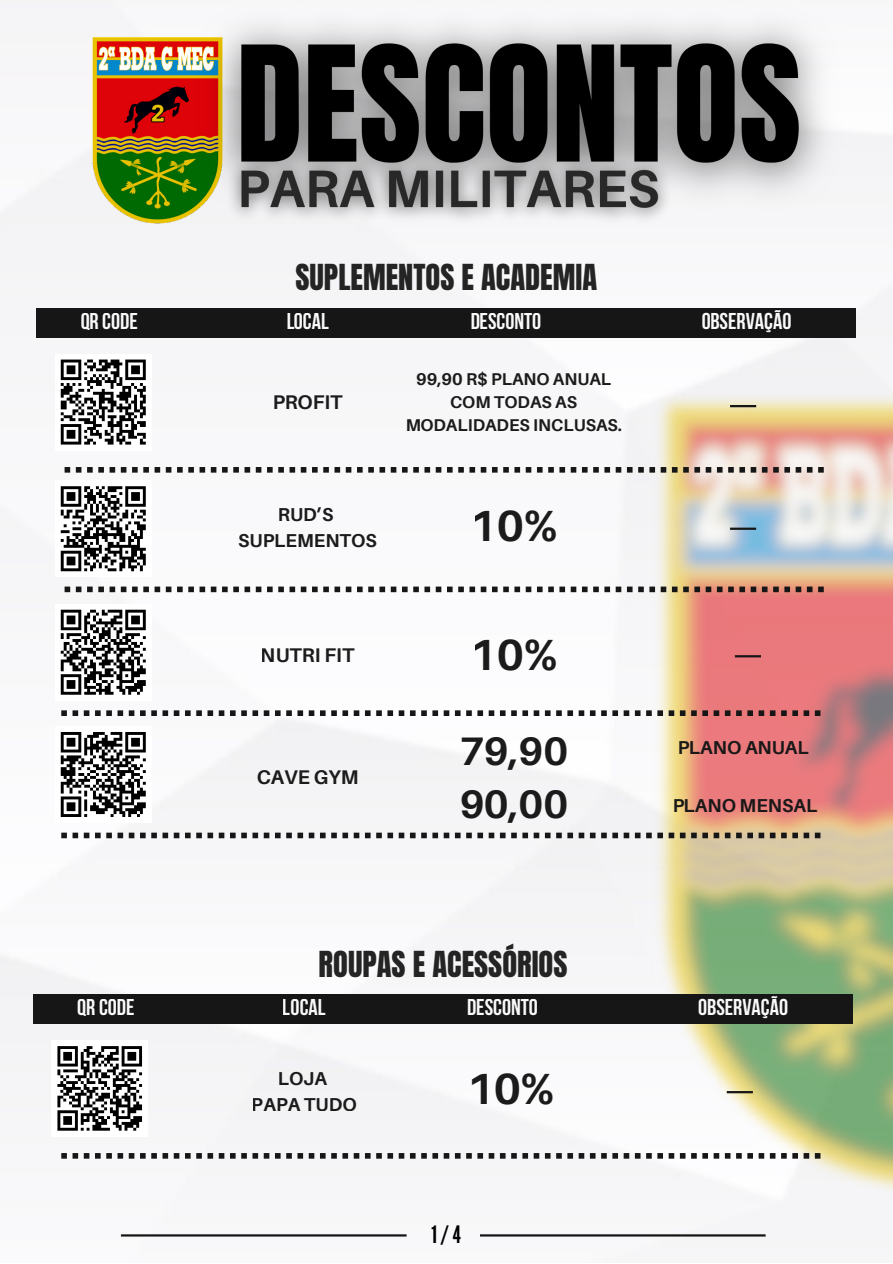
<style>
.page{position:relative;width:893px;height:1264px;background:#fff}
.page>*{position:absolute;margin:0;border:0;box-sizing:border-box;transform-origin:0 0}
.t1{font:700 43.65px "Aileron";color:#161616}
.t2{font:700 39.75px "Aileron";color:#161616}
.t3{font:30.45px "Anton";color:#242424}
.t4{font:24px "League Gothic";color:#000}
.t5{font:700 22.8px "Bebas Neue";color:#fff}
.t6{font:700 19.8px "Aileron";color:#161616}
.t7{font:700 18.6px/26px "Aileron";color:#161616;text-align:center}
.t8{font:700 17.1px/22.6px "Aileron";color:#161616;text-align:center}
</style>
<div class="page">
<img style="left:0;top:0;width:892px;height:1259px">
<img style="left:443px;top:248px;width:449px;height:980px">
<svg style="left:65px;top:467px;width:758px;height:5px"></svg>
<div style="left:37px;top:308px;width:819px;height:30px;background:#161616"></div>
<hr style="left:730px;top:405px;width:26px;height:2px;background:#161616">
<hr style="left:730px;top:527px;width:26px;height:3px;background:#161616">
<hr style="left:734px;top:655px;width:27px;height:2px;background:#161616">
<svg style="left:65px;top:586px;width:758px;height:6px"></svg>
<div style="left:55px;top:354px;width:97px;height:96px;background:#fff"></div>
<svg style="left:60px;top:359px;width:86px;height:86px"></svg>
<div style="left:55px;top:480px;width:97px;height:97px;background:#fff"></div>
<svg style="left:60px;top:486px;width:86px;height:86px"></svg>
<div style="left:55px;top:604px;width:97px;height:96px;background:#fff"></div>
<svg style="left:60px;top:609px;width:86px;height:86px"></svg>
<svg style="left:61px;top:1152px;width:759px;height:6px"></svg>
<div style="left:33px;top:993px;width:819px;height:30px;background:#161616"></div>
<hr style="left:726px;top:1091px;width:26px;height:2px;background:#161616">
<div style="left:52px;top:1040px;width:96px;height:96px;background:#fff"></div>
<svg style="left:57px;top:1046px;width:86px;height:85px"></svg>
<img style="left:39px;top:0;width:236px;height:236px">
<img style="left:183px;top:0;width:675px;height:226px">
<img style="left:219px;top:148px;width:462px;height:84px">
<svg style="left:61px;top:710px;width:759px;height:6px"></svg>
<div style="left:55px;top:726px;width:97px;height:96px;background:#fff"></div>
<svg style="left:60px;top:732px;width:86px;height:85px"></svg>
<svg style="left:61px;top:832px;width:759px;height:6px"></svg>
<hr style="left:121px;top:1234px;width:285px;height:2px;background:#161616">
<hr style="left:480px;top:1234px;width:285px;height:2px;background:#161616">
<p class="t3" style="left:295px;top:255px;width:303px">SUPLEMENTOS E ACADEMIA</p>
<p class="t5" style="left:81px;top:312px;width:59px">QR CODE</p>
<p class="t5" style="left:286px;top:312px;width:44px">LOCAL</p>
<p class="t5" style="left:470px;top:312px;width:72px">DESCONTO</p>
<p class="t5" style="left:701px;top:312px;width:91px">OBSERVAÇÃO</p>
<p class="t6" style="left:272px;top:390px;width:72px">PROFIT</p>
<p class="t8" style="left:405px;top:368px;width:218px">99,90 R$ PLANO ANUAL<br>COM TODAS AS<br>MODALIDADES INCLUSAS.</p>
<p class="t7" style="left:238px;top:501px;width:140px">RUD’S<br>SUPLEMENTOS</p>
<h1 class="t1" style="left:469px;top:499px;width:89px">10%</h1>
<p class="t6" style="left:261px;top:642px;width:95px">NUTRI FIT</p>
<p class="t6" style="left:256px;top:764px;width:103px">CAVE GYM</p>
<h1 class="t1" style="left:469px;top:628px;width:89px">10%</h1>
<h2 class="t2" style="left:459px;top:726px;width:111px">79,90</h2>
<p class="t7" style="left:677px;top:734px;width:133px">PLANO ANUAL</p>
<p class="t7" style="left:672px;top:792px;width:147px">PLANO MENSAL</p>
<h2 class="t2" style="left:459px;top:779px;width:111px">90,00</h2>
<p class="t5" style="left:77px;top:998px;width:59px">QR CODE</p>
<p class="t3" style="left:318px;top:941px;width:250px">ROUPAS E ACESSÓRIOS</p>
<p class="t5" style="left:283px;top:998px;width:44px">LOCAL</p>
<p class="t5" style="left:467px;top:998px;width:72px">DESCONTO</p>
<p class="t5" style="left:698px;top:998px;width:91px">OBSERVAÇÃO</p>
<p class="t7" style="left:252px;top:1064px;width:106px">LOJA<br>PAPA TUDO</p>
<h1 class="t1" style="left:466px;top:1061px;width:89px">10%</h1>
<p class="t4" style="left:431px;top:1220px;width:31px">1/4</p>
</div>
